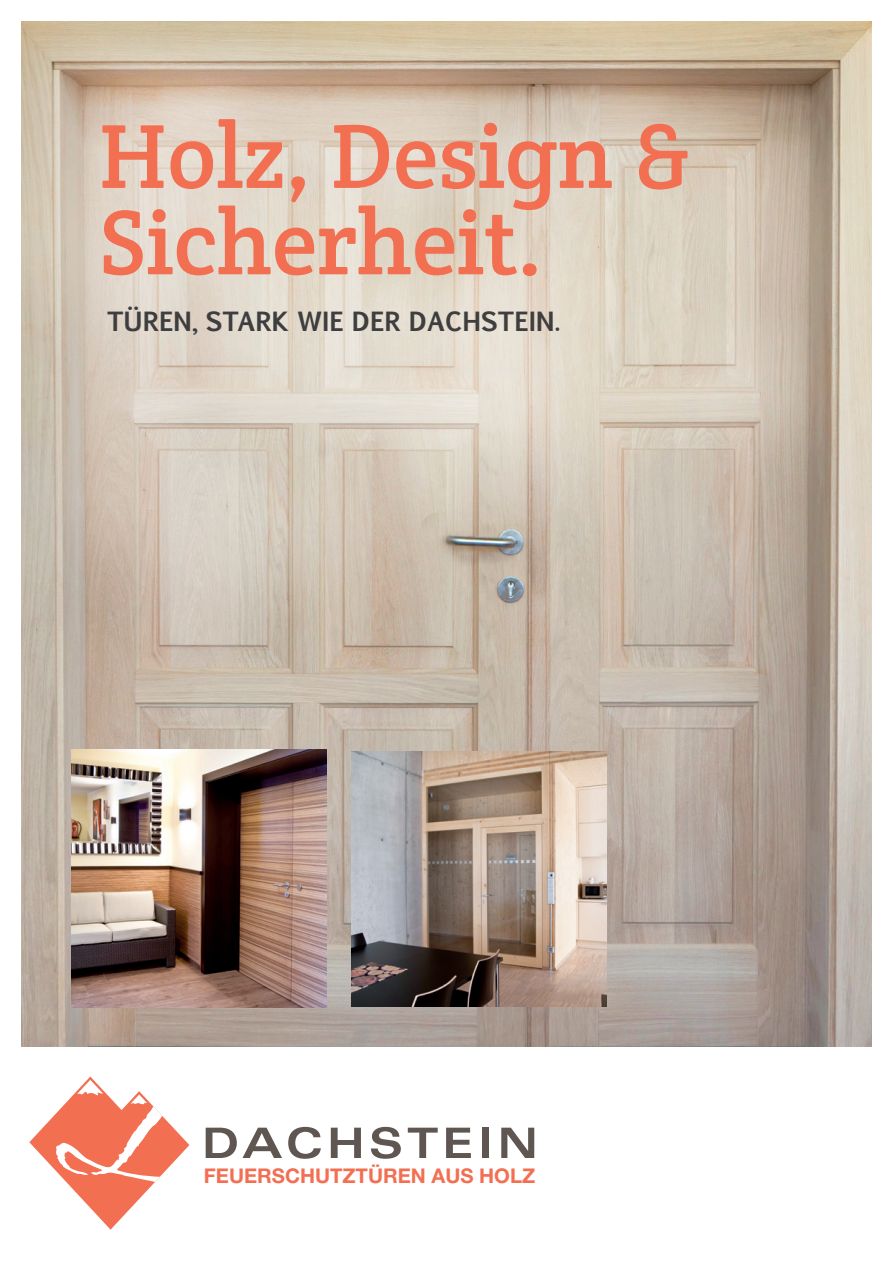
<style>
.page{position:relative;width:893px;height:1263px;background:#fff}
.page>*{position:absolute;margin:0;border:0;box-sizing:border-box;transform-origin:0 0}
.t1{font:92.1px/86.4px "Crete Round";color:#f26f52}
.t2{font:700 25.35px "Pigiarniq";color:#3e3e3f}
.t3{font:700 20.25px "Helvetica Neue LT Std";color:#f26f52}
</style>
<div class="page">
<img style="left:21px;top:21px;width:851px;height:1025px">
<img style="left:71px;top:749px;width:255px;height:258px">
<img style="left:352px;top:752px;width:255px;height:255px">
<svg style="left:206px;top:1128px;width:76px;height:30px"></svg>
<svg style="left:288px;top:1127px;width:33px;height:32px"></svg>
<svg style="left:331px;top:1128px;width:30px;height:30px"></svg>
<svg style="left:371px;top:1127px;width:30px;height:32px"></svg>
<svg style="left:408px;top:1128px;width:30px;height:30px"></svg>
<svg style="left:446px;top:1128px;width:25px;height:30px"></svg>
<div style="left:482px;top:1128px;width:7px;height:30px;background:#5f5652"></div>
<svg style="left:501px;top:1128px;width:33px;height:30px"></svg>
<svg style="left:29px;top:1076px;width:160px;height:154px"></svg>
<h1 class="t1" style="left:99px;top:112px;width:594px">Holz, Design &amp;<br>Sicherheit.</h1>
<p class="t2" style="left:107px;top:303px;width:455px">TÜREN, STARK WIE DER DACHSTEIN.</p>
<p class="t3" style="left:204px;top:1163px;width:333px">FEUERSCHUTZTÜREN AUS HOLZ</p>
</div>
